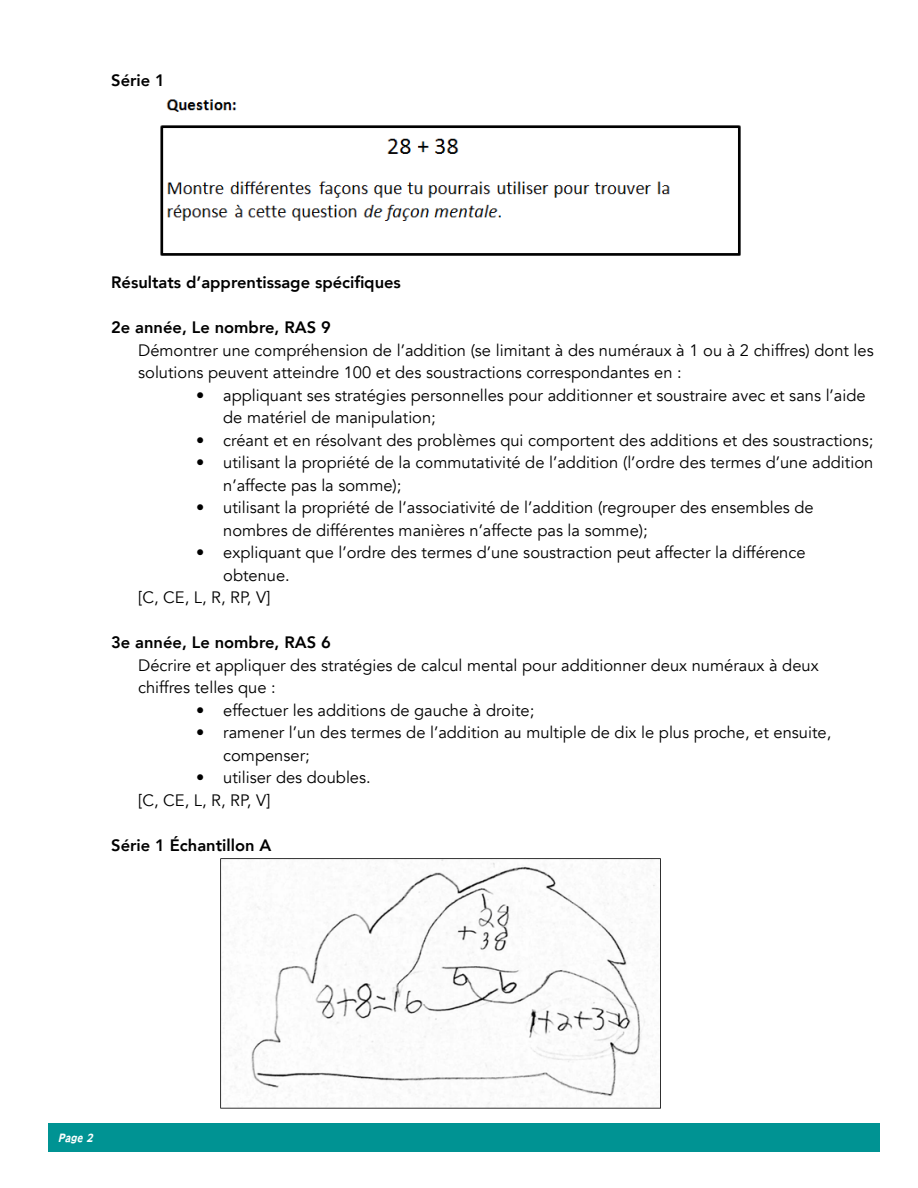
<style>
.page{position:relative;width:918px;height:1188px;background:#fff}
.page>*{position:absolute;margin:0;border:0;box-sizing:border-box;transform-origin:0 0}
.t1{font:16.5px/22.5px "Avenir";color:#000}
.t2{font:800 16.5px "Avenir";color:#000}
.t3{font:italic 700 condensed 10.5px "Adams";color:#fff}
</style>
<div class="page">
<div style="left:48px;top:1124px;width:832px;height:28px;background:#009393"></div>
<img style="left:160px;top:99px;width:581px;height:157px">
<img style="left:220px;top:858px;width:441px;height:251px">
<p class="t2" style="left:111px;top:67px;width:55px">Série 1</p>
<p class="t2" style="left:111px;top:269px;width:291px">Résultats d’apprentissage spécifiques</p>
<p class="t2" style="left:111px;top:314px;width:221px">2e année, Le nombre, RAS 9</p>
<p class="t1" style="left:138px;top:339px;width:737px">Démontrer une compréhension de l’addition (se limitant à des numéraux à 1 ou à 2 chiffres) dont les solutions peuvent atteindre 100 et des soustractions correspondantes en :</p>
<p class="t1" style="left:223px;top:384px;width:644px;text-indent:-27px">• appliquant ses stratégies personnelles pour additionner et soustraire avec et sans l’aide de matériel de manipulation;</p>
<p class="t1" style="left:196px;top:429px;width:679px">• créant et en résolvant des problèmes qui comportent des additions et des soustractions;</p>
<p class="t1" style="left:223px;top:451px;width:652px;text-indent:-27px">• utilisant la propriété de la commutativité de l’addition (l’ordre des termes d’une addition n’affecte pas la somme);</p>
<p class="t1" style="left:223px;top:496px;width:592px;text-indent:-27px">• utilisant la propriété de l’associativité de l’addition (regrouper des ensembles de nombres de différentes manières n’affecte pas la somme);</p>
<p class="t1" style="left:196px;top:541px;width:611px">• expliquant que l’ordre des termes d’une soustraction peut affecter la différence</p>
<p class="t1" style="left:223px;top:564px;width:68px">obtenue.</p>
<p class="t1" style="left:138px;top:586px;width:134px">[C, CE, L, R, RP, V]</p>
<p class="t2" style="left:111px;top:629px;width:221px">3e année, Le nombre, RAS 6</p>
<p class="t1" style="left:138px;top:654px;width:682px">Décrire et appliquer des stratégies de calcul mental pour additionner deux numéraux à deux chiffres telles que :</p>
<p class="t1" style="left:196px;top:699px;width:340px">• effectuer les additions de gauche à droite;</p>
<p class="t1" style="left:223px;top:721px;width:610px;text-indent:-27px">• ramener l’un des termes de l’addition au multiple de dix le plus proche, et ensuite, compenser;</p>
<p class="t1" style="left:138px;top:766px;width:234px;text-indent:58px">• utiliser des doubles. [C, CE, L, R, RP, V]</p>
<p class="t2" style="left:111px;top:832px;width:162px">Série 1 Échantillon A</p>
<p class="t3" style="left:58px;top:1130px;width:37px">Page 2</p>
</div>
